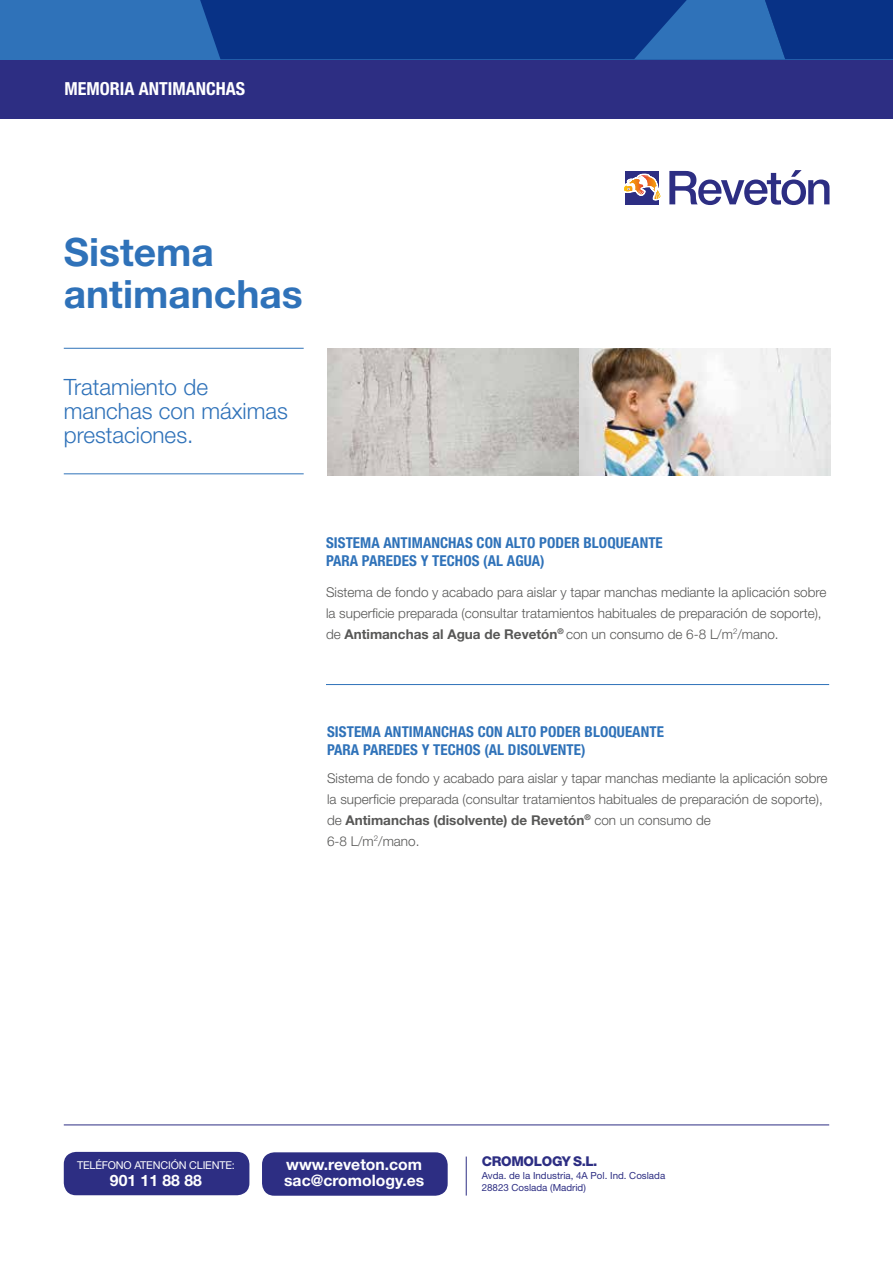
<style>
.page{position:relative;width:893px;height:1263px;background:#fff}
.page>*{position:absolute;margin:0;border:0;box-sizing:border-box;transform-origin:0 0}
.t1{font:700 39px/42px "Helvetica Neue LT Std";color:#2f72b9}
.t2{font:300 22.5px/24px "Helvetica Neue LT Std";color:#2f72b9}
.t3{font:700 condensed 18px "Helvetica Neue LT Std";color:#fff}
.t4{font:700 15.75px/17px "Helvetica Neue LT Std";color:#fff}
.t5{font:700 condensed 15px/18px "Helvetica Neue LT Std";letter-spacing:.005em;color:#2f72b9}
.t6{font:300 13.5px/21px "Helvetica Neue LT Std";color:#575756}
.t7{font:800 13.5px "Helvetica Neue LT Std";letter-spacing:-.02em;color:#2d2e83}
.t8{font:10.8px "Helvetica Neue LT Std";letter-spacing:-.015em;color:#fff}
.t9{font:9.75px/11.2px "Helvetica Neue LT Std";color:#2d2e83}
.s1{font-weight:700}
</style>
<div class="page">
<div style="left:625px;top:171px;width:34px;height:33px;background:#2d2e83"></div>
<svg style="left:669px;top:170px;width:160px;height:35px"></svg>
<svg style="left:624px;top:174px;width:37px;height:26px"></svg>
<hr style="left:64px;top:1125px;width:765px;height:1px;background:#2d2e83">
<hr style="left:466px;top:1156px;width:1px;height:39px;background:#2d2e83">
<div style="left:262px;top:1152px;width:186px;height:44px;background:#2d2e83;border-radius:12px"></div>
<div style="left:64px;top:1152px;width:185px;height:43px;background:#2d2e83;border-radius:12px"></div>
<div style="left:0;top:59px;width:893px;height:60px;background:#2d2e83"></div>
<div style="left:0;top:0;width:893px;height:59px;background:#2f72b9"></div>
<svg style="left:200px;top:0;width:693px;height:59px"></svg>
<hr style="left:64px;top:474px;width:240px;height:1px;background:#2f72b9">
<hr style="left:64px;top:348px;width:240px;height:1px;background:#2f72b9">
<img style="left:327px;top:348px;width:503px;height:128px">
<hr style="left:326px;top:684px;width:503px;height:1px;background:#2f72b9">
<h3 class="t3" style="left:65px;top:78px;width:182px">MEMORIA ANTIMANCHAS</h3>
<h1 class="t1" style="left:64px;top:230px;width:240px">Sistema antimanchas</h1>
<h2 class="t2" style="left:64px;top:375px;width:226px">Tratamiento de manchas con máximas prestaciones.</h2>
<p class="t5" style="left:326px;top:533px;width:338px">SISTEMA ANTIMANCHAS CON ALTO PODER BLOQUEANTE<br>PARA PAREDES Y TECHOS (AL AGUA)</p>
<p class="t6" style="left:326px;top:581px;width:502px">Sistema de fondo y acabado para aislar y tapar manchas mediante la aplicación sobre la superficie preparada (consultar tratamientos habituales de preparación de soporte), de <span class="s1">Antimanchas al Agua de Revetón</span><sup>®</sup> con un consumo de 6-8 L/m<sup>2</sup>/mano.</p>
<p class="t5" style="left:327px;top:723px;width:338px">SISTEMA ANTIMANCHAS CON ALTO PODER BLOQUEANTE<br>PARA PAREDES Y TECHOS (AL DISOLVENTE)</p>
<p class="t6" style="left:327px;top:767px;width:502px">Sistema de fondo y acabado para aislar y tapar manchas mediante la aplicación sobre la superficie preparada (consultar tratamientos habituales de preparación de soporte), de <span class="s1">Antimanchas (disolvente) de Revetón</span><sup>®</sup> con un consumo de<br>6-8 L/m<sup>2</sup>/mano.</p>
<p class="t8" style="left:77px;top:1158px;width:159px">TELÉFONO ATENCIÓN CLIENTE:</p>
<p class="t4" style="left:110px;top:1171px;width:93px">901 11 88 88</p>
<p class="t4" style="left:284px;top:1155px;width:142px">www.reveton.com sac@cromology.es</p>
<p class="t7" style="left:482px;top:1153px;width:117px">CROMOLOGY S.L.</p>
<p class="t9" style="left:482px;top:1170px;width:185px">Avda. de la Industria, 4A Pol. Ind. Coslada<br>28823 Coslada (Madrid)</p>
</div>
